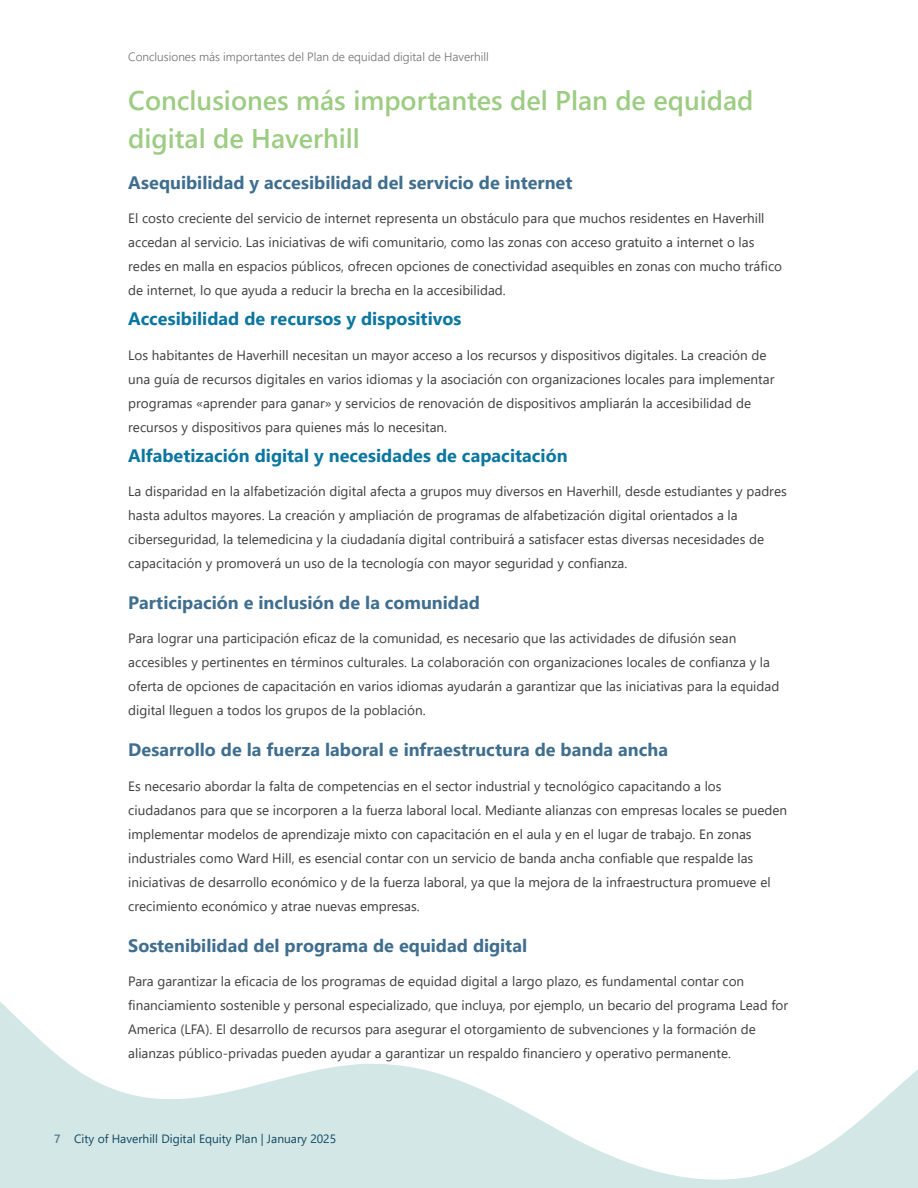
<style>
.page{position:relative;width:918px;height:1188px;background:#fff}
.page>*{position:absolute;margin:0;border:0;box-sizing:border-box;transform-origin:0 0}
.Heading_1{font:600 27px/37.5px "Segoe UI";color:#9dcc83}
.Heading_1-2{font:700 18px "Segoe UI";color:#3f6e8f}
.Heading_1-3{font:700 18px "Segoe UI";color:#0b769f}
.Body_Text{font:13.5px/24px "Segoe UI";color:#3e3e3f}
.Heading_1-4{font:13.5px/24px "Segoe UI";color:#3e3e3f}
.t1{font:300 12px "Segoe UI";color:#6c6d70}
.t2{font:12px "Segoe UI";color:#0f4660}
.s1{font-weight:600;color:#577d90}
</style>
<div class="page">
<svg style="left:0;top:1002px;width:918px;height:186px"></svg>
<p class="t1" style="left:128px;top:45px;width:362px">Conclusiones más importantes del Plan de equidad digital de Haverhill</p>
<p class="Heading_1" style="left:128px;top:80px;width:627px">Conclusiones más importantes del Plan de equidad digital de Haverhill</p>
<p class="Heading_1-2" style="left:128px;top:165px;width:446px">Asequibilidad y accesibilidad del servicio de internet</p>
<p class="Heading_1-4" style="left:128px;top:205px;width:655px">El costo creciente del servicio de internet representa un obstáculo para que muchos residentes en Haverhill accedan al servicio. Las iniciativas de wifi comunitario, como las zonas con acceso gratuito a internet o las redes en malla en espacios públicos, ofrecen opciones de conectividad asequibles en zonas con mucho tráfico de internet, lo que ayuda a reducir la brecha en la accesibilidad.</p>
<p class="Heading_1-3" style="left:128px;top:302px;width:335px">Accesibilidad de recursos y dispositivos</p>
<p class="Body_Text" style="left:128px;top:342px;width:648px">Los habitantes de Haverhill necesitan un mayor acceso a los recursos y dispositivos digitales. La creación de una guía de recursos digitales en varios idiomas y la asociación con organizaciones locales para implementar programas «aprender para ganar» y servicios de renovación de dispositivos ampliarán la accesibilidad de recursos y dispositivos para quienes más lo necesitan.</p>
<p class="Heading_1-3" style="left:128px;top:438px;width:441px">Alfabetización digital y necesidades de capacitación</p>
<p class="Body_Text" style="left:128px;top:478px;width:660px">La disparidad en la alfabetización digital afecta a grupos muy diversos en Haverhill, desde estudiantes y padres hasta adultos mayores. La creación y ampliación de programas de alfabetización digital orientados a la ciberseguridad, la telemedicina y la ciudadanía digital contribuirá a satisfacer estas diversas necesidades de capacitación y promoverá un uso de la tecnología con mayor seguridad y confianza.</p>
<p class="Heading_1-2" style="left:128px;top:586px;width:353px">Participación e inclusión de la comunidad</p>
<p class="Body_Text" style="left:128px;top:625px;width:653px">Para lograr una participación eficaz de la comunidad, es necesario que las actividades de difusión sean accesibles y pertinentes en términos culturales. La colaboración con organizaciones locales de confianza y la oferta de opciones de capacitación en varios idiomas ayudarán a garantizar que las iniciativas para la equidad digital lleguen a todos los grupos de la población.</p>
<p class="Heading_1-2" style="left:128px;top:733px;width:541px">Desarrollo de la fuerza laboral e infraestructura de banda ancha</p>
<p class="Body_Text" style="left:128px;top:773px;width:661px">Es necesario abordar la falta de competencias en el sector industrial y tecnológico capacitando a los ciudadanos para que se incorporen a la fuerza laboral local. Mediante alianzas con empresas locales se pueden implementar modelos de aprendizaje mixto con capacitación en el aula y en el lugar de trabajo. En zonas industriales como Ward Hill, es esencial contar con un servicio de banda ancha confiable que respalde las iniciativas de desarrollo económico y de la fuerza laboral, ya que la mejora de la infraestructura promueve el crecimiento económico y atrae nuevas empresas.</p>
<p class="Heading_1-2" style="left:128px;top:928px;width:401px">Sostenibilidad del programa de equidad digital</p>
<p class="Body_Text" style="left:128px;top:968px;width:661px">Para garantizar la eficacia de los programas de equidad digital a largo plazo, es fundamental contar con financiamiento sostenible y personal especializado, que incluya, por ejemplo, un becario del programa Lead for America (LFA). El desarrollo de recursos para asegurar el otorgamiento de subvenciones y la formación de alianzas público-privadas pueden ayudar a garantizar un respaldo financiero y operativo permanente.</p>
<p class="t2" style="left:54px;top:1127px;width:284px"><span class="s1">7</span> City of Haverhill Digital Equity Plan | January 2025</p>
</div>
